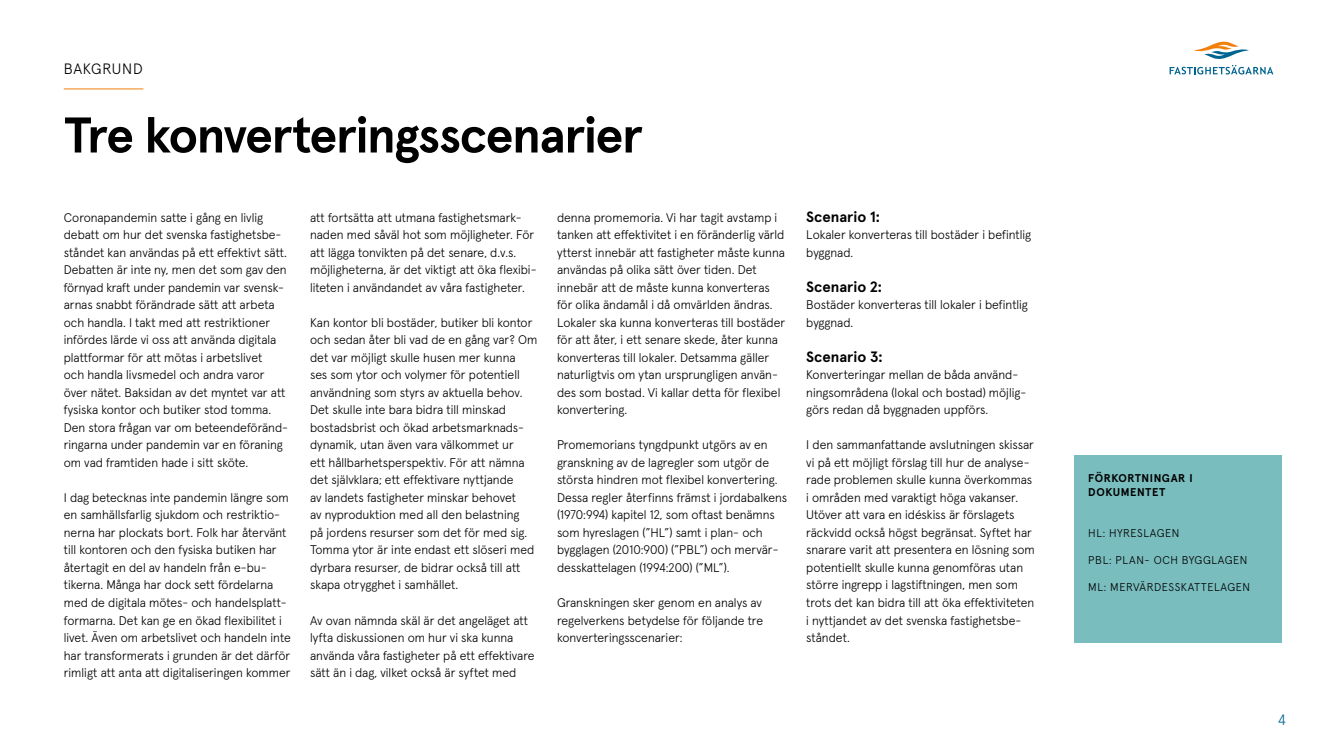
<style>
.page{position:relative;width:1322px;height:745px;background:#fff}
.page>*{position:absolute;margin:0;border:0;box-sizing:border-box;transform-origin:0 0}
.t1{font:700 50px "Apercu";letter-spacing:-.03em;color:#000}
.t2{font:700 15px "Apercu";color:#000}
.t3{font:300 15px "Apercu";letter-spacing:.05em;color:#000}
.t4{font:300 15px "Apercu";color:#006490}
.t5{font:300 12.5px/17.5px "Apercu";color:#000}
.t6{font:300 11.25px "Apercu";letter-spacing:.05em;color:#000}
.t7{font:700 11.25px/13.5px "Apercu";letter-spacing:.05em;color:#000}
</style>
<div class="page">
<hr style="left:64px;top:89px;width:79px;height:1px;background:#f2800c">
<div style="left:1074px;top:454px;width:208px;height:188px;background:#7abdbe"></div>
<svg style="left:1169px;top:41px;width:104px;height:33px"></svg>
<p class="t3" style="left:64px;top:58px;width:80px">BAKGRUND</p>
<h1 class="t1" style="left:64px;top:96px;width:581px">Tre konverteringsscenarier</h1>
<p class="t5" style="left:64px;top:207px;width:226px">Coronapandemin satte i gång en livlig debatt om hur det svenska fastighetsbe&shy;ståndet kan användas på ett effektivt sätt.<br>Debatten är inte ny, men det som gav den förnyad kraft under pandemin var svensk&shy;arnas snabbt förändrade sätt att arbeta och handla. I takt med att restriktioner infördes lärde vi oss att använda digitala plattformar för att mötas i arbetslivet<br>och handla livsmedel och andra varor över nätet. Baksidan av det myntet var att fysiska kontor och butiker stod tomma.<br>Den stora frågan var om beteendeföränd&shy;ringarna under pandemin var en föraning om vad framtiden hade i sitt sköte.</p>
<p class="t5" style="left:64px;top:487px;width:228px">I dag betecknas inte pandemin längre som en samhällsfarlig sjukdom och restriktio&shy;nerna har plockats bort. Folk har återvänt till kontoren och den fysiska butiken har återtagit en del av handeln från e-bu&shy;tikerna. Många har dock sett fördelarna med de digitala mötes- och handelsplatt&shy;formarna. Det kan ge en ökad flexibilitet i livet. Även om arbetslivet och handeln inte har transformerats i grunden är det därför rimligt att anta att digitaliseringen kommer</p>
<p class="t5" style="left:310px;top:207px;width:228px">att fortsätta att utmana fastighetsmark&shy;naden med såväl hot som möjligheter. För att lägga tonvikten på det senare, d.v.s. möjligheterna, är det viktigt att öka flexibi&shy;liteten i användandet av våra fastigheter.</p>
<p class="t5" style="left:310px;top:312px;width:229px">Kan kontor bli bostäder, butiker bli kontor och sedan åter bli vad de en gång var? Om det var möjligt skulle husen mer kunna<br>ses som ytor och volymer för potentiell användning som styrs av aktuella behov.<br>Det skulle inte bara bidra till minskad bostadsbrist och ökad arbetsmarknads&shy;dynamik, utan även vara välkommet ur<br>ett hållbarhetsperspektiv. För att nämna det självklara; ett effektivare nyttjande<br>av landets fastigheter minskar behovet<br>av nyproduktion med all den belastning<br>på jordens resurser som det för med sig.<br>Tomma ytor är inte endast ett slöseri med dyrbara resurser, de bidrar också till att skapa otrygghet i samhället.</p>
<p class="t5" style="left:310px;top:609px;width:226px">Av ovan nämnda skäl är det angeläget att lyfta diskussionen om hur vi ska kunna använda våra fastigheter på ett effektivare sätt än i dag, vilket också är syftet med</p>
<p class="t5" style="left:557px;top:207px;width:230px">denna promemoria. Vi har tagit avstamp i tanken att effektivitet i en föränderlig värld ytterst innebär att fastigheter måste kunna användas på olika sätt över tiden. Det innebär att de måste kunna konverteras för olika ändamål i då omvärlden ändras.<br>Lokaler ska kunna konverteras till bostäder för att åter, i ett senare skede, åter kunna konverteras till lokaler. Detsamma gäller naturligtvis om ytan ursprungligen använ&shy;des som bostad. Vi kallar detta för flexibel konvertering.</p>
<p class="t5" style="left:557px;top:434px;width:232px">Promemorians tyngdpunkt utgörs av en granskning av de lagregler som utgör de största hindren mot flexibel konvertering.<br>Dessa regler återfinns främst i jordabalkens (1970:994) kapitel 12, som oftast benämns som hyreslagen (”HL”) samt i plan- och bygglagen (2010:900) (”PBL”) och mervär&shy;desskattelagen (1994:200) (”ML”).</p>
<p class="t5" style="left:557px;top:592px;width:208px;text-align:justify">Granskningen sker genom en analys av regelverkens betydelse för följande tre konverteringsscenarier:</p>
<p class="t2" style="left:806px;top:204px;width:75px">Scenario 1:</p>
<p class="t5" style="left:806px;top:224px;width:226px">Lokaler konverteras till bostäder i befintlig byggnad.</p>
<p class="t2" style="left:806px;top:274px;width:77px">Scenario 2:</p>
<p class="t5" style="left:806px;top:294px;width:223px">Bostäder konverteras till lokaler i befintlig byggnad.</p>
<p class="t2" style="left:806px;top:344px;width:78px">Scenario 3:</p>
<p class="t5" style="left:806px;top:364px;width:222px">Konverteringar mellan de båda använd&shy;ningsområdena (lokal och bostad) möjlig&shy;görs redan då byggnaden uppförs.</p>
<p class="t5" style="left:806px;top:434px;width:230px">I den sammanfattande avslutningen skissar vi på ett möjligt förslag till hur de analyse&shy;rade problemen skulle kunna överkommas i områden med varaktigt höga vakanser.<br>Utöver att vara en idéskiss är förslagets räckvidd också högst begränsat. Syftet har snarare varit att presentera en lösning som potentiellt skulle kunna genomföras utan större ingrepp i lagstiftningen, men som trots det kan bidra till att öka effektiviteten i nyttjandet av det svenska fastighetsbe&shy;ståndet.</p>
<p class="t7" style="left:1088px;top:470px;width:106px">FÖRKORTNINGAR I<br>DOKUMENTET</p>
<p class="t6" style="left:1088px;top:523px;width:93px">HL: HYRESLAGEN</p>
<p class="t6" style="left:1088px;top:550px;width:161px">PBL: PLAN- OCH BYGGLAGEN</p>
<p class="t6" style="left:1088px;top:577px;width:163px">ML: MERVÄRDESSKATTELAGEN</p>
<p class="t4" style="left:1278px;top:707px;width:10px">4</p>
</div>
